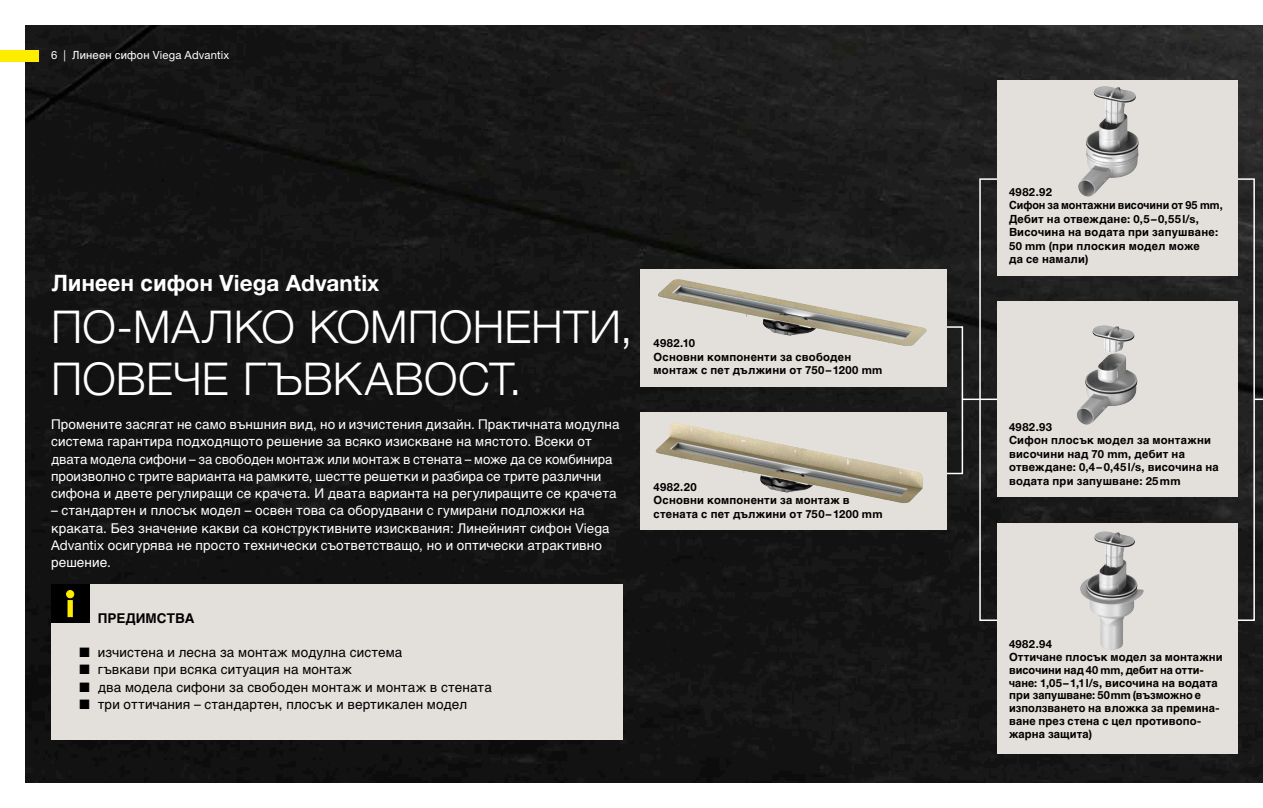
<style>
.page{position:relative;width:1263px;height:808px;background:#fff}
.page>*{position:absolute;margin:0;border:0;box-sizing:border-box;transform-origin:0 0}
.t1{font:300 45px/51.8px "Helvetica Neue";letter-spacing:.005em;color:#fff}
.t2{font:700 22.5px "Viega Helvetica Neue";color:#fff}
.t3{font:13.5px/17.2px "Viega Helvetica Neue";letter-spacing:.005em;color:#fff}
.t4{font:13.5px "Viega Helvetica Neue";letter-spacing:.01em;color:#000}
.t5{font:700 13.5px "Viega Helvetica Neue";letter-spacing:.005em;color:#000}
.t6{font:700 11.25px/13.5px "Viega Helvetica Neue";letter-spacing:.015em;color:#000}
.t7{font:11.25px "Viega Helvetica Neue";letter-spacing:.015em;color:#fff}
</style>
<div class="page">
<img style="left:26px;top:26px;width:1237px;height:756px">
<div style="left:945px;top:326px;width:18px;height:148px;border:2px solid #fff"></div>
<hr style="left:962px;top:398px;width:54px;height:2px;background:#fff">
<svg style="left:1255px;top:398px;width:8px;height:2px"></svg>
<div style="left:979px;top:178px;width:37px;height:443px;border:2px solid #fff"></div>
<div style="left:1225px;top:178px;width:30px;height:443px;border:2px solid #fff"></div>
<div style="left:641px;top:269px;width:306px;height:118px;background:#e3dfda"></div>
<img style="left:658px;top:279px;width:269px;height:67px">
<div style="left:641px;top:413px;width:306px;height:117px;background:#e3dfda"></div>
<img style="left:656px;top:422px;width:267px;height:81px">
<div style="left:997px;top:523px;width:240px;height:230px;background:#e3dfda"></div>
<img style="left:1080px;top:531px;width:64px;height:119px">
<div style="left:997px;top:81px;width:240px;height:195px;background:#e3dfda"></div>
<img style="left:1078px;top:86px;width:60px;height:111px">
<div style="left:997px;top:302px;width:240px;height:195px;background:#e3dfda"></div>
<img style="left:1077px;top:325px;width:57px;height:100px">
<div style="left:51px;top:584px;width:572px;height:156px;background:#e3dfda"></div>
<div style="left:51px;top:584px;width:38px;height:39px;background:#000"></div>
<svg style="left:68px;top:600px;width:5px;height:17px"></svg>
<div style="left:67px;top:590px;width:7px;height:8px;background:#ffed00;border-radius:50%"></div>
<div style="left:66px;top:590px;width:8px;height:8px;border:1px solid #ffed00;border-radius:50%"></div>
<div style="left:0;top:50px;width:38px;height:11px;background:#ffed00"></div>
<p class="t7" style="left:51px;top:48px;width:180px">6 | Линеен сифон Viega Advantix</p>
<h2 class="t2" style="left:51px;top:269px;width:330px">Линеен сифон Viega Advantix</h2>
<h1 class="t1" style="left:51px;top:298px;width:583px">По-малко компоненти, повече гъвкавост.</h1>
<p class="t3" style="left:51px;top:415px;width:570px">Промените засягат не само външния вид, но и изчистения дизайн. Практичната модулна система гарантира подходящото решение за всяко изискване на мястото. Всеки от двата модела сифони – за свободен монтаж или монтаж в стената – може да се комбинира произволно с трите варианта на рамките, шестте решетки и разбира се трите различни сифона и двете регулиращи се крачета. И двата варианта на регулиращите се крачета</p>
<p class="t3" style="left:51px;top:502px;width:560px">– стандартен и плосък модел – освен това са оборудвани с гумирани подложки на краката. Без значение какви са конструктивните изисквания: Линейният сифон Viega Advantix осигурява не просто технически съответстващо, но и оптически атрактивно решение.</p>
<p class="t5" style="left:98px;top:609px;width:98px">Предимства</p>
<p class="t4" style="left:80px;top:644px;width:324px">■ изчистена и лесна за монтаж модулна система</p>
<p class="t4" style="left:80px;top:661px;width:274px">■ гъвкави при всяка ситуация на монтаж</p>
<p class="t4" style="left:80px;top:678px;width:414px">■ два модела сифони за свободен монтаж и монтаж в стената</p>
<p class="t4" style="left:80px;top:696px;width:389px">■ три оттичания – стандартен, плосък и вертикален модел</p>
<p class="t6" style="left:654px;top:336px;width:230px">4982.10<br>Основни компоненти за свободен монтаж с пет дължини от 750–1200 mm</p>
<p class="t6" style="left:654px;top:479px;width:230px">4982.20<br>Основни компоненти за монтаж в стената с пет дължини от 750–1200 mm</p>
<p class="t6" style="left:1009px;top:185px;width:215px">4982.92<br>Сифон за монтажни височини от 95 mm,<br>Дебит на отвеждане: 0,5–0,55l/s,<br>Височина на водата при запушване:<br>50 mm (при плоския модел може<br>да се намали)</p>
<p class="t6" style="left:1009px;top:419px;width:211px">4982.93<br>Сифон плосък модел за монтажни височини над 70 mm, дебит на отвеждане: 0,4–0,45l/s, височина на водата при запушване: 25mm</p>
<p class="t6" style="left:1009px;top:637px;width:215px;line-height:12.8px">4982.94<br>Оттичане плосък модел за монтажни височини над 40 mm, дебит на отти&shy;чане: 1,05–1,1l/s, височина на водата при запушване: 50mm (възможно е използването на вложка за премина&shy;ване през стена с цел противопо&shy;жарна защита)</p>
</div>
